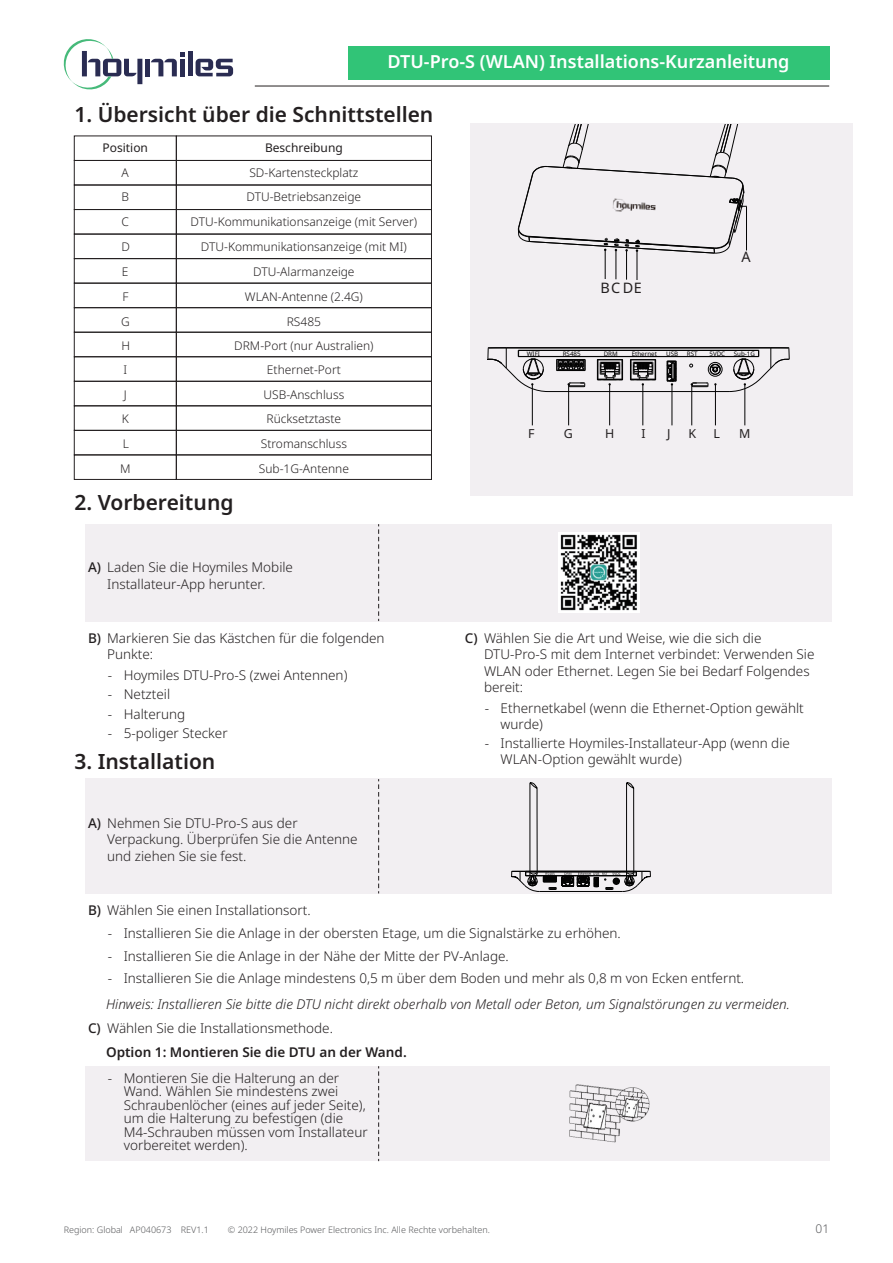
<style>
.page{position:relative;width:893px;height:1263px;background:#fff}
.page>*{position:absolute;margin:0;border:0;box-sizing:border-box;transform-origin:0 0}
.t1{font:600 21px "Noto Sans";color:#231f20}
.t2{font:600 18px "Noto Sans";color:#fff}
.t3{font:14.4px "Noto Sans";color:#231f20}
.t4{font:300 13.5px/16.2px "Noto Sans";color:#231f20}
.t5{font:italic 300 13.5px "Noto Sans";color:#231f20}
.t6{font:600 13.5px "Noto Sans";color:#231f20}
.t7{font:12.45px "Noto Sans";color:#231f20}
.t8{font:300 12px/24.6px "Noto Sans";color:#231f20;text-align:center}
.t9{font:12px "Noto Sans";color:#231f20}
.t10{font:300 12px "Noto Sans";color:#57585a}
.t11{font:300 9px "Noto Sans";color:#57585a}
.t12{font:6.15px "Noto Sans";color:#030303}
.s1{font-weight:500}
</style>
<div class="page">
<div style="left:85px;top:778px;width:747px;height:115px;background:#f2eff2"></div>
<div style="left:85px;top:1066px;width:744px;height:95px;background:#f2eff2"></div>
<hr style="left:255px;top:86px;width:574px;height:1px;background:#231f20">
<div style="left:74px;top:160px;width:102px;height:25px;border:1px solid #231f20"></div>
<div style="left:176px;top:160px;width:256px;height:25px;border:1px solid #231f20"></div>
<div style="left:74px;top:185px;width:102px;height:25px;border:1px solid #231f20"></div>
<div style="left:176px;top:185px;width:256px;height:25px;border:1px solid #231f20"></div>
<div style="left:74px;top:209px;width:102px;height:25px;border:1px solid #231f20"></div>
<div style="left:176px;top:209px;width:256px;height:25px;border:1px solid #231f20"></div>
<div style="left:74px;top:234px;width:102px;height:25px;border:1px solid #231f20"></div>
<div style="left:176px;top:234px;width:256px;height:25px;border:1px solid #231f20"></div>
<div style="left:74px;top:258px;width:102px;height:25px;border:1px solid #231f20"></div>
<div style="left:176px;top:258px;width:256px;height:25px;border:1px solid #231f20"></div>
<div style="left:74px;top:283px;width:102px;height:25px;border:1px solid #231f20"></div>
<div style="left:176px;top:283px;width:256px;height:25px;border:1px solid #231f20"></div>
<div style="left:74px;top:332px;width:102px;height:25px;border:1px solid #231f20"></div>
<div style="left:176px;top:332px;width:256px;height:25px;border:1px solid #231f20"></div>
<div style="left:74px;top:381px;width:102px;height:25px;border:1px solid #231f20"></div>
<div style="left:176px;top:381px;width:256px;height:25px;border:1px solid #231f20"></div>
<div style="left:74px;top:430px;width:102px;height:25px;border:1px solid #231f20"></div>
<div style="left:176px;top:430px;width:256px;height:25px;border:1px solid #231f20"></div>
<svg style="left:378px;top:779px;width:1px;height:114px"></svg>
<svg style="left:378px;top:1066px;width:1px;height:95px"></svg>
<div style="left:348px;top:46px;width:482px;height:34px;background:#31c477"></div>
<div style="left:470px;top:124px;width:382px;height:372px;background:#f2eff2"></div>
<div style="left:188px;top:52px;width:5px;height:24px;background:#2a2c52"></div>
<div style="left:145px;top:59px;width:5px;height:17px;background:#2a2c52"></div>
<svg style="left:151px;top:52px;width:34px;height:24px"></svg>
<svg style="left:196px;top:59px;width:37px;height:17px"></svg>
<svg style="left:63px;top:39px;width:79px;height:51px"></svg>
<div style="left:85px;top:524px;width:747px;height:98px;background:#f2eff2"></div>
<svg style="left:378px;top:524px;width:1px;height:97px"></svg>
<img style="left:559px;top:532px;width:80px;height:81px">
<img style="left:569px;top:1084px;width:81px;height:59px">
<svg style="left:518px;top:124px;width:229px;height:156px"></svg>
<img style="left:612px;top:198px;width:44px;height:16px">
<hr style="left:548px;top:391px;width:181px;height:1px;background:#030303">
<hr style="left:519px;top:356px;width:239px;height:1px;background:#030303">
<hr style="left:518px;top:350px;width:241px;height:1px;background:#030303">
<hr style="left:506px;top:348px;width:265px;height:1px;background:#030303">
<hr style="left:506px;top:347px;width:265px;height:1px;background:#030303">
<div style="left:710px;top:364px;width:10px;height:10px;border:1px solid #030303;border-radius:50%"></div>
<svg style="left:710px;top:364px;width:11px;height:8px"></svg>
<svg style="left:556px;top:359px;width:30px;height:12px"></svg>
<div style="left:710px;top:364px;width:11px;height:11px;border:1px solid #030303;border-radius:50%"></div>
<div style="left:708px;top:362px;width:14px;height:14px;border:1px solid #030303;border-radius:50%"></div>
<svg style="left:488px;top:347px;width:61px;height:45px"></svg>
<hr style="left:532px;top:384px;width:1px;height:41px;background:#030303">
<svg style="left:597px;top:359px;width:26px;height:26px"></svg>
<hr style="left:609px;top:384px;width:1px;height:41px;background:#030303">
<svg style="left:630px;top:359px;width:26px;height:26px"></svg>
<hr style="left:642px;top:384px;width:1px;height:41px;background:#030303">
<svg style="left:666px;top:360px;width:11px;height:25px"></svg>
<hr style="left:672px;top:384px;width:1px;height:41px;background:#030303">
<hr style="left:715px;top:384px;width:1px;height:41px;background:#030303">
<svg style="left:728px;top:347px;width:62px;height:45px"></svg>
<hr style="left:744px;top:384px;width:1px;height:41px;background:#030303">
<svg style="left:691px;top:382px;width:26px;height:5px"></svg>
<hr style="left:691px;top:384px;width:1px;height:41px;background:#030303">
<svg style="left:567px;top:382px;width:18px;height:5px"></svg>
<hr style="left:568px;top:384px;width:1px;height:41px;background:#030303">
<hr style="left:539px;top:891px;width:84px;height:1px;background:#030303">
<svg style="left:511px;top:783px;width:139px;height:108px"></svg>
<h2 class="t2" style="left:388px;top:49px;width:403px">DTU-Pro-S (WLAN) Installations-Kurzanleitung</h2>
<h1 class="t1" style="left:74px;top:100px;width:361px">1. Übersicht über die Schnittstellen</h1>
<p class="t9" style="left:103px;top:140px;width:47px">Position</p>
<p class="t9" style="left:265px;top:140px;width:79px">Beschreibung</p>
<p class="t8" style="left:191px;top:160px;width:228px">SD-Kartensteckplatz<br>DTU-Betriebsanzeige<br>DTU-Kommunikationsanzeige (mit Server)<br>DTU-Kommunikationsanzeige (mit MI)<br>DTU-Alarmanzeige<br>WLAN-Antenne (2.4G)<br>RS485<br>DRM-Port (nur Australien)<br>Ethernet-Port<br>USB-Anschluss<br>Rücksetztaste<br>Stromanschluss<br>Sub-1G-Antenne</p>
<p class="t8" style="left:120px;top:160px;width:12px">A<br>B<br>C<br>D<br>E<br>F<br>G<br>H<br>I<br>J<br>K<br>L<br>M</p>
<h1 class="t1" style="left:74px;top:487px;width:161px">2. Vorbereitung</h1>
<p class="t4" style="left:107px;top:560px;width:187px;text-indent:-19px"><span class="s1">A)</span> Laden Sie die Hoymiles Mobile<br>Installateur-App herunter.</p>
<p class="t4" style="left:107px;top:630px;width:279px;text-indent:-19px"><span class="s1">B)</span> Markieren Sie das Kästchen für die folgenden<br>Punkte:</p>
<p class="t4" style="left:108px;top:667px;width:241px">- Hoymiles DTU-Pro-S (zwei Antennen)</p>
<p class="t4" style="left:108px;top:687px;width:64px">- Netzteil</p>
<p class="t4" style="left:108px;top:706px;width:79px">- Halterung</p>
<p class="t4" style="left:108px;top:725px;width:121px">- 5-poliger Stecker</p>
<h1 class="t1" style="left:74px;top:746px;width:143px">3. Installation</h1>
<p class="t4" style="left:107px;top:816px;width:252px;text-indent:-19px"><span class="s1">A)</span> Nehmen Sie DTU-Pro-S aus der<br>Verpackung. Überprüfen Sie die Antenne und ziehen Sie sie fest.</p>
<p class="t3" style="left:601px;top:278px;width:43px">BCDE</p>
<p class="t3" style="left:741px;top:247px;width:11px">A</p>
<p class="t12" style="left:527px;top:349px;width:15px">WIFI</p>
<p class="t12" style="left:563px;top:349px;width:19px">RS485</p>
<p class="t12" style="left:604px;top:349px;width:16px">DRM</p>
<p class="t12" style="left:632px;top:349px;width:27px">Ethernet</p>
<p class="t12" style="left:666px;top:349px;width:14px">USB</p>
<p class="t12" style="left:687px;top:349px;width:12px">RST</p>
<p class="t12" style="left:709px;top:349px;width:17px">5VDC</p>
<p class="t12" style="left:734px;top:349px;width:23px">Sub-1G</p>
<p class="t7" style="left:528px;top:425px;width:8px">F</p>
<p class="t7" style="left:564px;top:425px;width:11px">G</p>
<p class="t7" style="left:605px;top:425px;width:11px">H</p>
<p class="t7" style="left:667px;top:425px;width:5px">J</p>
<p class="t7" style="left:688px;top:425px;width:9px">K</p>
<p class="t7" style="left:714px;top:425px;width:8px">L</p>
<p class="t7" style="left:739px;top:425px;width:13px">M</p>
<p class="t4" style="left:484px;top:630px;width:332px;text-indent:-19px"><span class="s1">C)</span> Wählen Sie die Art und Weise, wie die sich die DTU-Pro-S mit dem Internet verbindet: Verwenden Sie WLAN oder Ethernet. Legen Sie bei Bedarf Folgendes bereit:</p>
<p class="t4" style="left:501px;top:700px;width:305px;text-indent:-16px">- Ethernetkabel (wenn die Ethernet-Option gewählt wurde)</p>
<p class="t4" style="left:501px;top:735px;width:291px;text-indent:-16px">- Installierte Hoymiles-Installateur-App (wenn die<br>WLAN-Option gewählt wurde)</p>
<p class="t4" style="left:88px;top:902px;width:224px"><span class="s1">B)</span> Wählen Sie einen Installationsort.</p>
<p class="t4" style="left:108px;top:926px;width:514px">- Installieren Sie die Anlage in der obersten Etage, um die Signalstärke zu erhöhen.</p>
<p class="t4" style="left:108px;top:948px;width:402px">- Installieren Sie die Anlage in der Nähe der Mitte der PV-Anlage.</p>
<p class="t4" style="left:108px;top:970px;width:638px">- Installieren Sie die Anlage mindestens 0,5 m über dem Boden und mehr als 0,8 m von Ecken entfernt.</p>
<p class="t5" style="left:106px;top:995px;width:685px">Hinweis: Installieren Sie bitte die DTU nicht direkt oberhalb von Metall oder Beton, um Signalstörungen zu vermeiden.</p>
<p class="t4" style="left:88px;top:1020px;width:246px"><span class="s1">C)</span> Wählen Sie die Installationsmethode.</p>
<p class="t6" style="left:106px;top:1042px;width:302px">Option 1: Montieren Sie die DTU an der Wand.</p>
<p class="t4" style="left:124px;top:1071px;width:246px;line-height:13.5px;text-indent:-16px">- Montieren Sie die Halterung an der Wand. Wählen Sie mindestens zwei Schraubenlöcher (eines auf jeder Seite), um die Halterung zu befestigen (die M4-Schrauben müssen vom Installateur vorbereitet werden).</p>
<p class="t11" style="left:64px;top:1224px;width:147px">Region: Global AP040673 REV1.1</p>
<p class="t11" style="left:228px;top:1223px;width:264px">© 2022 Hoymiles Power Electronics Inc. Alle Rechte vorbehalten.</p>
<p class="t10" style="left:815px;top:1220px;width:15px">01</p>
</div>
